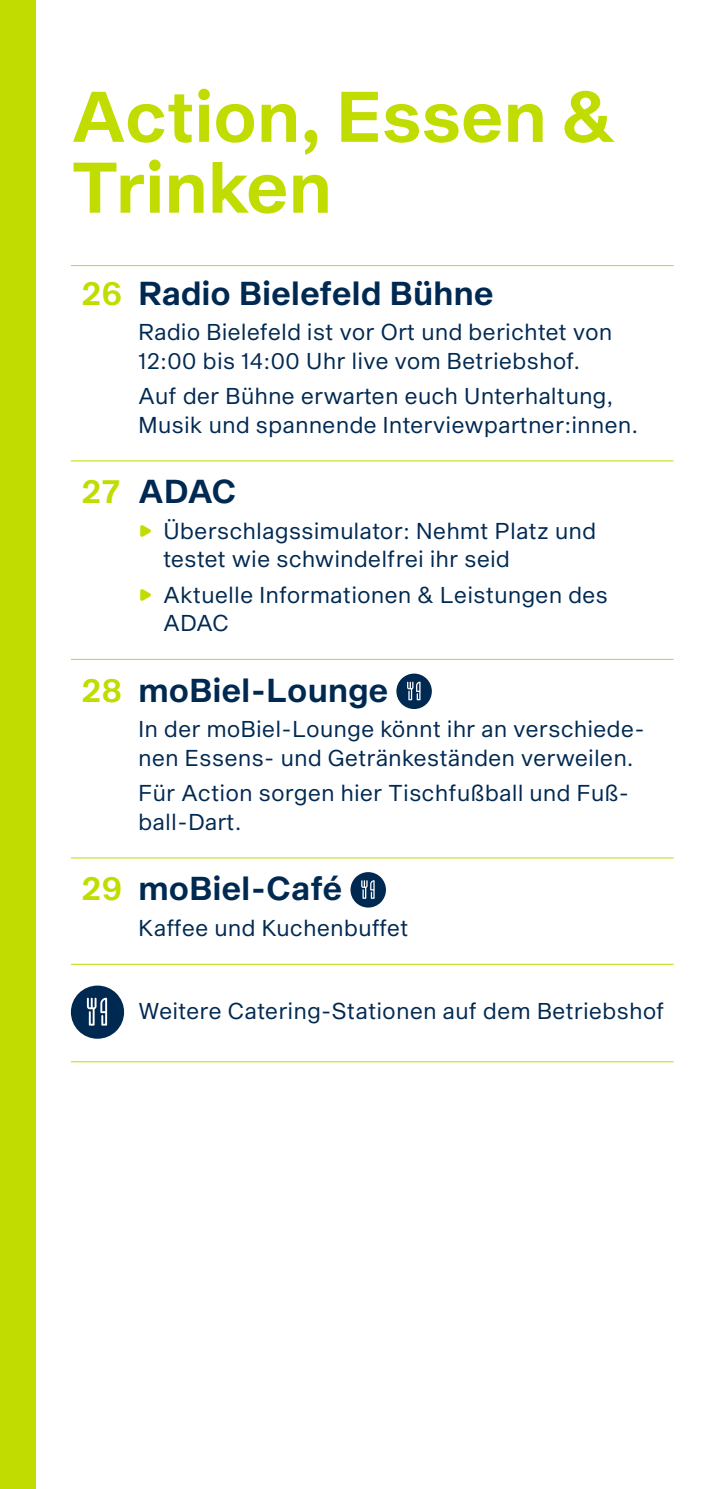
<style>
.page{position:relative;width:709px;height:1489px;background:#fff}
.page>*{position:absolute;margin:0;border:0;box-sizing:border-box;transform-origin:0 0}
.t1{font:70px/70.8px "S Sequel Semi";letter-spacing:-.01em;color:#c0dc00}
.t2{font:32.5px "S Sequel Semi";letter-spacing:-.005em;color:#002952}
.t3{font:22.5px/28.2px "S Sequel";color:#002952}
.s1{color:#c0dc00}
</style>
<div class="page">
<div style="left:0;top:0;width:35px;height:1488px;background:#c0dc00"></div>
<hr style="left:71px;top:659px;width:602px;height:1px;background:#c0dc00">
<hr style="left:71px;top:460px;width:602px;height:1px;background:#c0dc00">
<hr style="left:71px;top:857px;width:602px;height:1px;background:#c0dc00">
<hr style="left:71px;top:265px;width:602px;height:1px;background:#c0dc00">
<hr style="left:71px;top:963px;width:602px;height:1px;background:#c0dc00">
<hr style="left:71px;top:1061px;width:602px;height:1px;background:#c0dc00">
<svg style="left:396px;top:673px;width:36px;height:36px"></svg>
<svg style="left:350px;top:872px;width:36px;height:35px"></svg>
<svg style="left:71px;top:985px;width:53px;height:53px"></svg>
<h1 class="t1" style="left:71px;top:84px;width:547px">Action, Essen &amp;<br>Trinken</h1>
<h2 class="t2" style="left:81px;top:270px;width:414px"><span class="s1">26</span> Radio Bielefeld Bühne</h2>
<p class="t3" style="left:138px;top:319px;width:475px">Radio Bielefeld ist vor Ort und berichtet von<br>12:00 bis 14:00 Uhr live vom Betriebshof.</p>
<p class="t3" style="left:138px;top:383px;width:501px">Auf der Bühne erwarten euch Unterhaltung,<br>Musik und spannende Interviewpartner:innen.</p>
<h2 class="t2" style="left:81px;top:468px;width:157px"><span class="s1">27</span> ADAC</h2>
<p class="t3" style="left:163px;top:517px;width:434px;text-indent:-25px"><span class="s1">❑</span> Überschlagssimulator: Nehmt Platz und testet wie schwindelfrei ihr seid</p>
<p class="t3" style="left:163px;top:581px;width:446px;text-indent:-25px"><span class="s1">❑</span> Aktuelle Informationen &amp; Leistungen des<br>ADAC</p>
<h2 class="t2" style="left:81px;top:667px;width:308px"><span class="s1">28</span> moBiel-Lounge</h2>
<p class="t3" style="left:138px;top:716px;width:508px">In der moBiel-Lounge könnt ihr an verschiede&shy;nen Essens- und Getränkeständen verweilen.</p>
<p class="t3" style="left:138px;top:780px;width:493px">Für Action sorgen hier Tischfußball und Fuß&shy;ball-Dart.</p>
<h2 class="t2" style="left:81px;top:865px;width:262px"><span class="s1">29</span> moBiel-Café</h2>
<p class="t3" style="left:138px;top:914px;width:272px">Kaffee und Kuchenbuffet</p>
<p class="t3" style="left:138px;top:997px;width:528px">Weitere Catering-Stationen auf dem Betriebshof</p>
</div>
